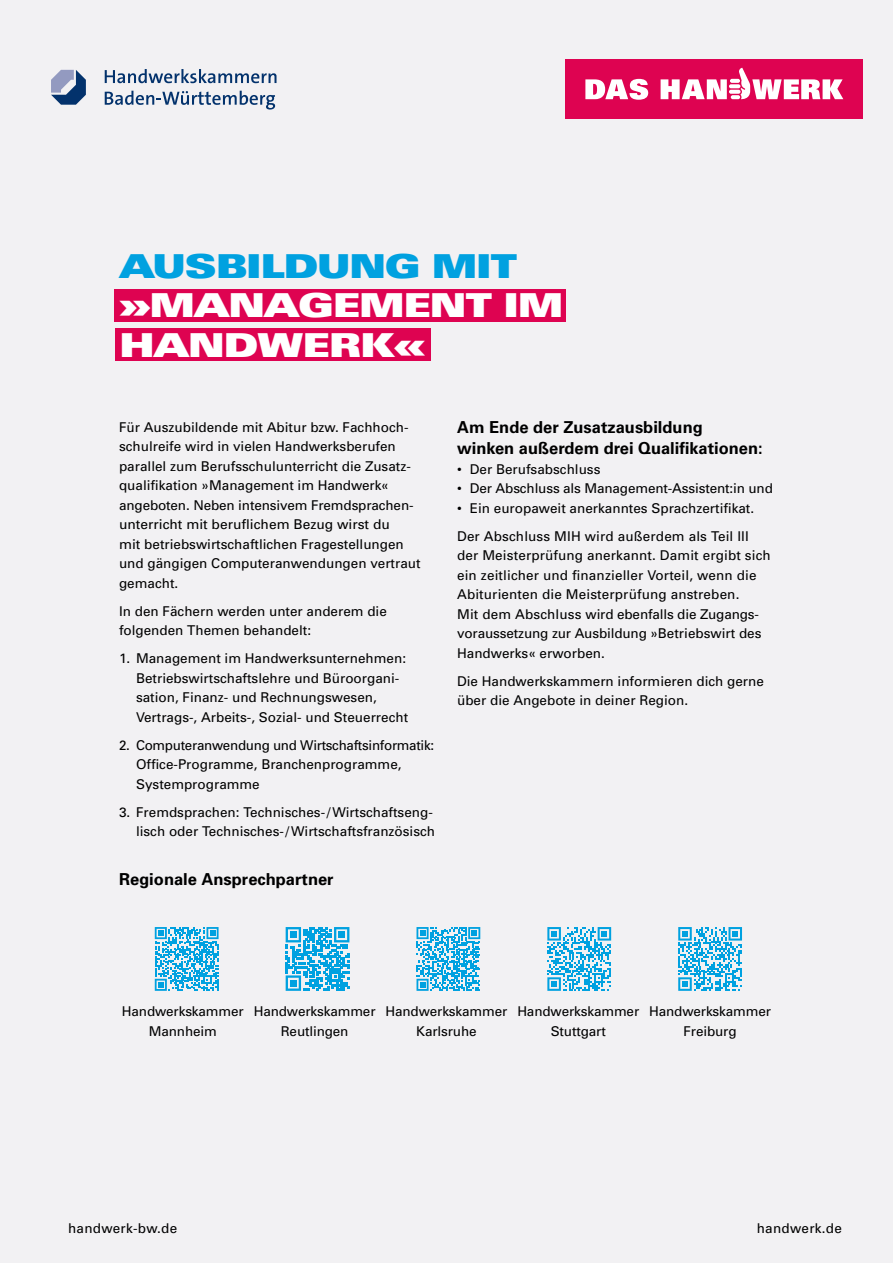
<style>
.page{position:relative;width:893px;height:1263px;background:#f2f1f3}
.page>*{position:absolute;margin:0;border:0;box-sizing:border-box;transform-origin:0 0}
.t1{font:900 expanded 33px/39.6px "Univers";letter-spacing:-.04em;color:#fff}
.t2{font:900 expanded 33px "Univers";letter-spacing:-.04em;color:#00a1e0}
.t3{font:700 16.5px/21px "Univers CE";color:#000}
.t4{font:700 16.5px "Univers";color:#000}
.t5{font:13.5px/19.5px "Univers";color:#000}
.t6{font:13.5px "Univers";letter-spacing:.02em;color:#000}
</style>
<div class="page">
<svg style="left:155px;top:927px;width:64px;height:64px"></svg>
<svg style="left:286px;top:927px;width:63px;height:64px"></svg>
<div style="left:290px;top:931px;width:7px;height:7px;background:#00a1e0"></div>
<div style="left:338px;top:931px;width:7px;height:7px;background:#00a1e0"></div>
<div style="left:290px;top:980px;width:7px;height:6px;background:#00a1e0"></div>
<svg style="left:547px;top:927px;width:64px;height:64px"></svg>
<svg style="left:678px;top:927px;width:64px;height:64px"></svg>
<svg style="left:416px;top:927px;width:64px;height:64px"></svg>
<div style="left:115px;top:289px;width:451px;height:33px;background:#de0351"></div>
<div style="left:115px;top:328px;width:315px;height:33px;background:#de0351"></div>
<svg style="left:51px;top:69px;width:226px;height:41px"></svg>
<div style="left:566px;top:60px;width:297px;height:59px;background:#de0351"></div>
<svg style="left:585px;top:79px;width:63px;height:21px"></svg>
<svg style="left:661px;top:68px;width:182px;height:31px"></svg>
<h1 class="t2" style="left:119px;top:246px;width:400px">AUSBILDUNG MIT</h1>
<h1 class="t1" style="left:119px;top:286px;width:446px">»MANAGEMENT IM<br>HANDWERK«</h1>
<p class="t5" style="left:119px;top:417px;width:303px">Für Auszubildende mit Abitur bzw. Fachhoch&shy;schulreife wird in vielen Handwerksberufen parallel zum Berufsschulunterricht die Zusatz&shy;qualifikation »Management im Handwerk« angeboten. Neben intensivem Fremdsprachen&shy;unterricht mit beruflichem Bezug wirst du<br>mit betriebswirtschaftlichen Fragestellungen und gängigen Computeranwendungen vertraut gemacht.</p>
<p class="t5" style="left:119px;top:601px;width:269px">In den Fächern werden unter anderem die folgenden Themen behandelt:</p>
<p class="t5" style="left:136px;top:649px;width:274px;text-indent:-17px">1. Management im Handwerksunternehmen:<br>Betriebswirtschaftslehre und Büroorgani&shy;sation, Finanz- und Rechnungswesen, Vertrags-, Arbeits-, Sozial- und Steuerrecht</p>
<p class="t5" style="left:136px;top:735px;width:300px;text-indent:-17px">2. Computeranwendung und Wirtschaftsinformatik:<br>Office-Programme, Branchenprogramme,<br>Systemprogramme</p>
<p class="t5" style="left:119px;top:802px;width:317px;text-align:right">3. Fremdsprachen: Technisches-/Wirtschaftseng&shy;lisch oder Technisches-/Wirtschaftsfranzösisch</p>
<p class="t4" style="left:119px;top:869px;width:216px">Regionale Ansprechpartner</p>
<p class="t3" style="left:457px;top:418px;width:307px">Am Ende der Zusatzausbildung winken außerdem drei Qualifikationen:</p>
<p class="t5" style="left:457px;top:459px;width:145px">• Der Berufsabschluss</p>
<p class="t5" style="left:457px;top:479px;width:317px">• Der Abschluss als Management-Assistent:in und</p>
<p class="t5" style="left:457px;top:494px;width:299px;line-height:28px">• Ein europaweit anerkanntes Sprachzertifikat.<br>Der Abschluss MIH wird außerdem als Teil III</p>
<p class="t5" style="left:457px;top:546px;width:315px">der Meisterprüfung anerkannt. Damit ergibt sich ein zeitlicher und finanzieller Vorteil, wenn die Abiturienten die Meisterprüfung anstreben.<br>Mit dem Abschluss wird ebenfalls die Zugangs&shy;voraussetzung zur Ausbildung »Betriebswirt des Handwerks« erworben.</p>
<p class="t5" style="left:457px;top:671px;width:308px">Die Handwerkskammern informieren dich gerne über die Angebote in deiner Region.</p>
<p class="t5" style="left:122px;top:1001px;width:123px;text-align:center">Handwerkskammer<br>Mannheim</p>
<p class="t5" style="left:254px;top:1001px;width:123px;text-align:center">Handwerkskammer<br>Reutlingen</p>
<p class="t5" style="left:386px;top:1001px;width:123px;text-align:center">Handwerkskammer<br>Karlsruhe</p>
<p class="t5" style="left:517px;top:1001px;width:123px;text-align:center">Handwerkskammer<br>Stuttgart</p>
<p class="t5" style="left:649px;top:1001px;width:123px;text-align:center">Handwerkskammer<br>Freiburg</p>
<p class="t6" style="left:68px;top:1220px;width:111px">handwerk-bw.de</p>
<p class="t6" style="left:757px;top:1220px;width:87px">handwerk.de</p>
</div>
